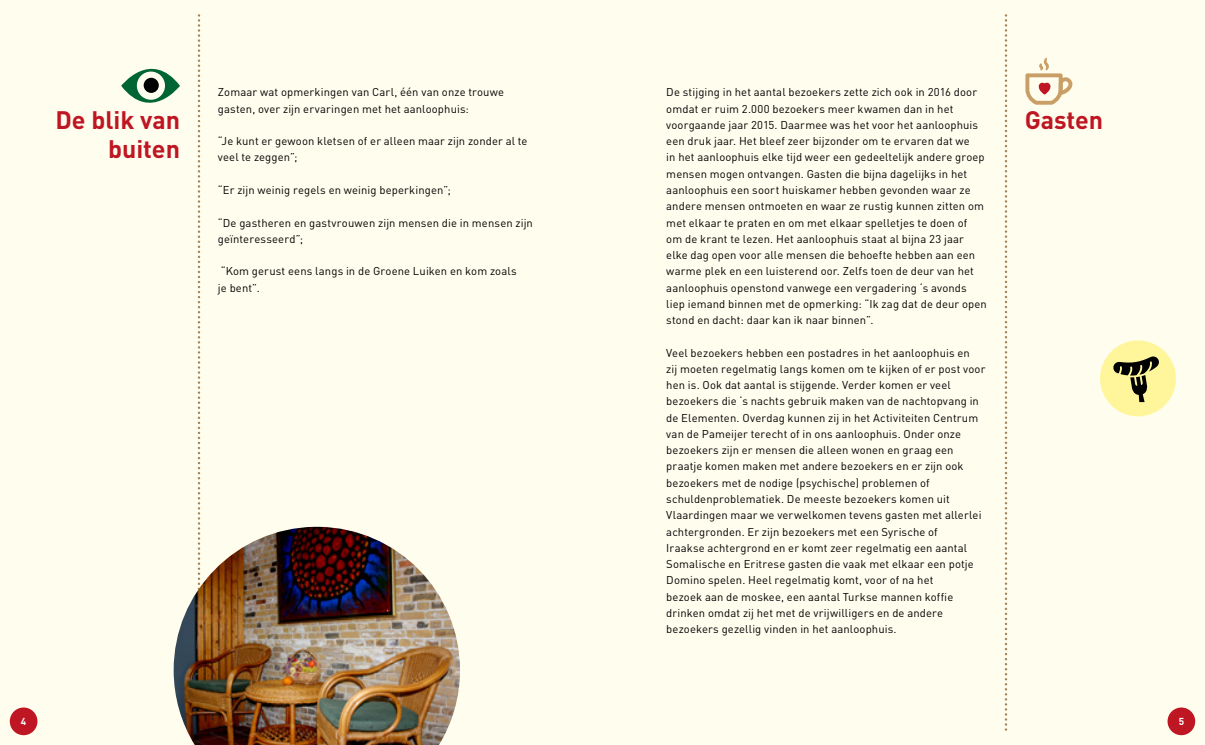
<style>
.page{position:relative;width:1205px;height:745px;background:#fff}
.page>*{position:absolute;margin:0;border:0;box-sizing:border-box;transform-origin:0 0}
.t1{font:700 25px/28.8px "DINOT";color:#be1622;text-align:right}
.t2{font:11.25px/16.2px "DINOT";letter-spacing:.01em;color:#000}
.t3{font:700 10px "DINOT";color:#fff}
</style>
<div class="page">
<div style="left:0;top:0;width:1205px;height:744px;background:#fffdee"></div>
<div style="left:10px;top:707px;width:27px;height:27px;background:#be1622;border-radius:50%"></div>
<div style="left:1167px;top:707px;width:28px;height:27px;background:#be1622;border-radius:50%"></div>
<svg style="left:1005px;top:15px;width:2px;height:715px"></svg>
<svg style="left:198px;top:15px;width:2px;height:510px"></svg>
<svg style="left:121px;top:68px;width:59px;height:35px"></svg>
<img style="left:174px;top:526px;width:286px;height:218px">
<svg style="left:1025px;top:58px;width:47px;height:47px"></svg>
<div style="left:1100px;top:340px;width:76px;height:76px;background:#fff69b;border-radius:50%"></div>
<svg style="left:1113px;top:356px;width:46px;height:46px"></svg>
<p class="t2" style="left:218px;top:84px;width:288px">Zomaar wat opmerkingen van Carl, één van onze trouwe gasten, over zijn ervaringen met het aanloophuis:</p>
<p class="t2" style="left:218px;top:133px;width:311px">“Je kunt er gewoon kletsen of er alleen maar zijn zonder al te veel te zeggen”;</p>
<p class="t2" style="left:218px;top:181px;width:234px">“Er zijn weinig regels en weinig beperkingen”;</p>
<p class="t2" style="left:218px;top:214px;width:316px">“De gastheren en gastvrouwen zijn mensen die in mensen zijn geïnteresseerd”;</p>
<p class="t2" style="left:218px;top:263px;width:300px">“Kom gerust eens langs in de Groene Luiken en kom zoals je bent”.</p>
<p class="t2" style="left:666px;top:84px;width:322px">De stijging in het aantal bezoekers zette zich ook in 2016 door omdat er ruim 2.000 bezoekers meer kwamen dan in het voorgaande jaar 2015. Daarmee was het voor het aanloophuis een druk jaar. Het bleef zeer bijzonder om te ervaren dat we<br>in het aanloophuis elke tijd weer een gedeeltelijk andere groep mensen mogen ontvangen. Gasten die bijna dagelijks in het aanloophuis een soort huiskamer hebben gevonden waar ze andere mensen ontmoeten en waar ze rustig kunnen zitten om met elkaar te praten en om met elkaar spelletjes te doen of<br>om de krant te lezen. Het aanloophuis staat al bijna 23 jaar elke dag open voor alle mensen die behoefte hebben aan een warme plek en een luisterend oor. Zelfs toen de deur van het aanloophuis openstond vanwege een vergadering ‘s avonds liep iemand binnen met de opmerking: “Ik zag dat de deur open stond en dacht: daar kan ik naar binnen”.</p>
<p class="t2" style="left:666px;top:344px;width:321px">Veel bezoekers hebben een postadres in het aanloophuis en<br>zij moeten regelmatig langs komen om te kijken of er post voor hen is. Ook dat aantal is stijgende. Verder komen er veel bezoekers die ‘s nachts gebruik maken van de nachtopvang in de Elementen. Overdag kunnen zij in het Activiteiten Centrum van de Pameijer terecht of in ons aanloophuis. Onder onze bezoekers zijn er mensen die alleen wonen en graag een praatje komen maken met andere bezoekers en er zijn ook bezoekers met de nodige (psychische) problemen of schuldenproblematiek. De meeste bezoekers komen uit Vlaardingen maar we verwelkomen tevens gasten met allerlei achtergronden. Er zijn bezoekers met een Syrische of<br>Iraakse achtergrond en er komt zeer regelmatig een aantal Somalische en Eritrese gasten die vaak met elkaar een potje Domino spelen. Heel regelmatig komt, voor of na het<br>bezoek aan de moskee, een aantal Turkse mannen koffie drinken omdat zij het met de vrijwilligers en de andere bezoekers gezellig vinden in het aanloophuis.</p>
<h1 class="t1" style="left:55px;top:105px;width:126px">De blik van buiten</h1>
<h1 class="t1" style="left:1025px;top:105px;width:80px">Gasten</h1>
<p class="t3" style="left:21px;top:714px;width:7px">4</p>
<p class="t3" style="left:1178px;top:714px;width:7px">5</p>
</div>
